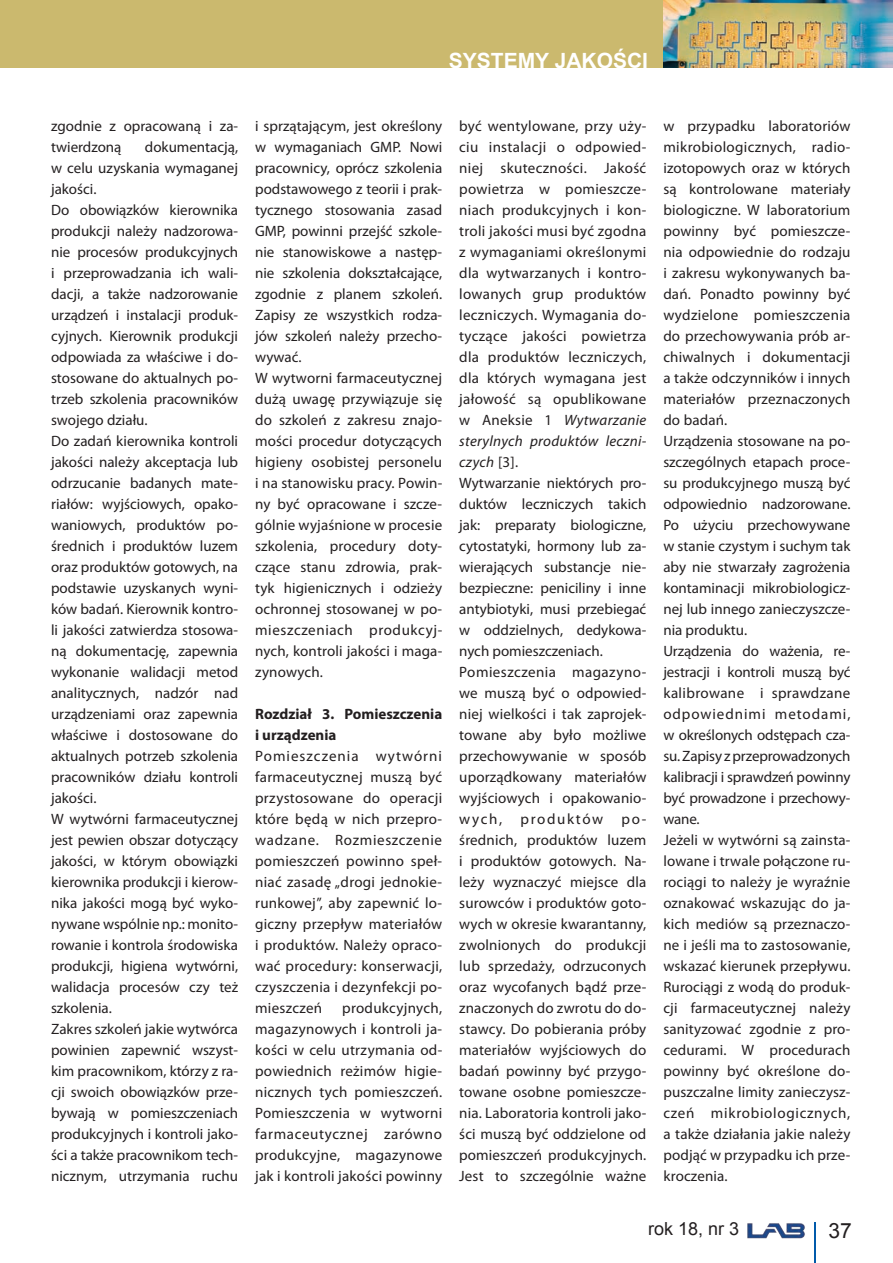
<style>
.page{position:relative;width:893px;height:1263px;background:#fff}
.page>*{position:absolute;margin:0;border:0;box-sizing:border-box;transform-origin:0 0}
.t1{font:700 21px "Arial";color:#fff}
.t2{font:21px "Arial";color:#231f20}
.t3{font:18px "Arial";color:#231f20}
.t4{font:15px/21px "Myriad Pro";letter-spacing:.005em;color:#231f20}
.t5{font:700 15px/21px "Myriad Pro";color:#231f20}
.s1{font-style:italic}
</style>
<div class="page">
<hr style="left:814px;top:1222px;width:2px;height:41px;background:#015aaa">
<img style="left:748px;top:1223px;width:57px;height:16px">
<div style="left:0;top:0;width:893px;height:68px;background:#cbb96e"></div>
<img style="left:663px;top:0;width:230px;height:68px">
<h1 class="t1" style="left:449px;top:46px;width:201px">SYSTEMY JAKOŚCI</h1>
<h1 class="t1" style="left:500px;top:46px;width:150px">ŚRODOWISKO</h1>
<p class="t4" style="left:51px;top:115px;width:189px">zgodnie z opracowaną i za&shy;twierdzoną</p>
<p class="t4" style="left:51px;top:136px;width:189px;text-indent:94px">dokumentacją, w celu uzyskania wymaganej jakości.<br>Do obowiązków kierownika produkcji należy nadzorowa&shy;nie procesów produkcyjnych i przeprowadzania ich wali&shy;dacji, a także nadzorowanie urządzeń i instalacji produk&shy;cyjnych. Kierownik produkcji odpowiada za właściwe i do&shy;stosowane do aktualnych po&shy;trzeb szkolenia pracowników swojego działu.<br>Do zadań kierownika kontroli jakości należy akceptacja lub odrzucanie badanych mate&shy;riałów: wyjściowych, opako&shy;waniowych, produktów po&shy;średnich i produktów luzem oraz produktów gotowych, na podstawie uzyskanych wyni&shy;ków badań. Kierownik kontro&shy;li jakości zatwierdza stosowa&shy;ną dokumentację, zapewnia wykonanie walidacji metod analitycznych, nadzór nad urządzeniami oraz zapewnia właściwe i dostosowane do aktualnych potrzeb szkolenia pracowników działu kontroli jakości.<br>W wytwórni farmaceutycznej jest pewien obszar dotyczący jakości, w którym obowiązki kierownika produkcji i kierow&shy;nika jakości mogą być wyko&shy;nywane wspólnie np.: monito&shy;rowanie i kontrola środowiska produkcji, higiena wytwórni, walidacja procesów czy też szkolenia.<br>Zakres szkoleń jakie wytwórca powinien zapewnić wszyst&shy;kim pracownikom, którzy z ra&shy;cji swoich obowiązków prze&shy;bywają w pomieszczeniach produkcyjnych i kontroli jako&shy;ści a także pracownikom tech&shy;nicznym, utrzymania ruchu</p>
<p class="t4" style="left:255px;top:115px;width:189px">i sprzątającym, jest określony w wymaganiach GMP. Nowi pracownicy, oprócz szkolenia podstawowego z teorii i prak&shy;tycznego stosowania zasad<br>GMP, powinni przejść szkole&shy;nie stanowiskowe a następ&shy;nie szkolenia dokształcające, zgodnie z planem szkoleń.<br>Zapisy ze wszystkich rodza&shy;jów szkoleń należy przecho&shy;wywać.<br>W wytworni farmaceutycznej dużą uwagę przywiązuje się do szkoleń z zakresu znajo&shy;mości procedur dotyczących higieny osobistej personelu i na stanowisku pracy. Powin&shy;ny być opracowane i szcze&shy;gólnie wyjaśnione w procesie szkolenia, procedury doty&shy;czące stanu zdrowia, prak&shy;tyk higienicznych i odzieży ochronnej stosowanej w po&shy;mieszczeniach produkcyj&shy;nych, kontroli jakości i maga&shy;zynowych.</p>
<p class="t5" style="left:255px;top:702px;width:189px">Rozdział 3. Pomieszczenia i urządzenia</p>
<p class="t4" style="left:255px;top:745px;width:189px;text-align:justify">Pomieszczenia wytwórni farmaceutycznej muszą być przystosowane do operacji które będą w nich przepro&shy;wadzane. Rozmieszczenie pomieszczeń powinno speł&shy;niać zasadę „drogi jednokie&shy;runkowej”, aby zapewnić lo&shy;giczny przepływ materiałów i produktów. Należy opraco&shy;wać procedury: konserwacji, czyszczenia i dezynfekcji po&shy;mieszczeń</p>
<p class="t4" style="left:255px;top:997px;width:189px;text-align:justify;text-indent:87px">produkcyjnych, magazynowych i kontroli ja&shy;kości w celu utrzymania od&shy;powiednich reżimów higie&shy;nicznych tych pomieszczeń.<br>Pomieszczenia w wytworni farmaceutycznej zarówno produkcyjne, magazynowe jak i kontroli jakości powinny</p>
<p class="t4" style="left:459px;top:115px;width:189px">być wentylowane, przy uży&shy;ciu instalacji o odpowied&shy;niej skuteczności. Jakość powietrza w pomieszcze&shy;niach produkcyjnych i kon&shy;troli jakości musi być zgodna z wymaganiami określonymi dla wytwarzanych i kontro&shy;lowanych grup produktów leczniczych. Wymagania do&shy;tyczące jakości powietrza dla produktów leczniczych, dla których wymagana jest jałowość są opublikowane w Aneksie 1 <span class="s1">Wytwarzanie sterylnych produktów leczni&shy;czych</span> [3].<br>Wytwarzanie niektórych pro&shy;duktów leczniczych takich jak: preparaty biologiczne, cytostatyki, hormony lub za&shy;wierających substancje nie&shy;bezpieczne: peniciliny i inne antybiotyki, musi przebiegać w oddzielnych, dedykowa&shy;nych pomieszczeniach.<br>Pomieszczenia magazyno&shy;we muszą być o odpowied&shy;niej wielkości i tak zaprojek&shy;towane aby było możliwe przechowywanie w sposób uporządkowany materiałów wyjściowych i opakowanio&shy;wych, produktów po&shy;średnich, produktów luzem i produktów gotowych. Na&shy;leży wyznaczyć miejsce dla surowców i produktów goto&shy;wych w okresie kwarantanny, zwolnionych do produkcji lub sprzedaży, odrzuconych oraz wycofanych bądź prze&shy;znaczonych do zwrotu do do&shy;stawcy. Do pobierania próby materiałów wyjściowych do badań powinny być przygo&shy;towane osobne pomieszcze&shy;nia. Laboratoria kontroli jako&shy;ści muszą być oddzielone od pomieszczeń produkcyjnych.<br>Jest to szczególnie ważne</p>
<p class="t4" style="left:663px;top:115px;width:189px">w przypadku laboratoriów mikrobiologicznych, radio&shy;izotopowych oraz w których są kontrolowane materiały biologiczne. W laboratorium powinny być pomieszcze&shy;nia odpowiednie do rodzaju i zakresu wykonywanych ba&shy;dań. Ponadto powinny być wydzielone pomieszczenia do przechowywania prób ar&shy;chiwalnych i dokumentacji a także odczynników i innych materiałów przeznaczonych do badań.<br>Urządzenia stosowane na po&shy;szczególnych etapach proce&shy;su produkcyjnego muszą być odpowiednio nadzorowane.<br>Po użyciu przechowywane w stanie czystym i suchym tak aby nie stwarzały zagrożenia kontaminacji mikrobiologicz&shy;nej lub innego zanieczyszcze&shy;nia produktu.<br>Urządzenia do ważenia, re&shy;jestracji i kontroli muszą być kalibrowane i sprawdzane odpowiednimi metodami, w określonych odstępach cza&shy;su. Zapisy z przeprowadzonych kalibracji i sprawdzeń powinny być prowadzone i przechowy&shy;wane.<br>Jeżeli w wytwórni są zainsta&shy;lowane i trwale połączone ru&shy;rociągi to należy je wyraźnie oznakować wskazując do ja&shy;kich mediów są przeznaczo&shy;ne i jeśli ma to zastosowanie, wskazać kierunek przepływu.<br>Rurociągi z wodą do produk&shy;cji farmaceutycznej należy sanityzować zgodnie z pro&shy;cedurami. W procedurach powinny być określone do&shy;puszczalne limity zanieczysz&shy;czeń mikrobiologicznych, a także działania jakie należy podjąć w przypadku ich prze&shy;kroczenia.</p>
<p class="t3" style="left:648px;top:1217px;width:93px">rok 18, nr 3</p>
<h1 class="t2" style="left:828px;top:1217px;width:25px">37</h1>
</div>
